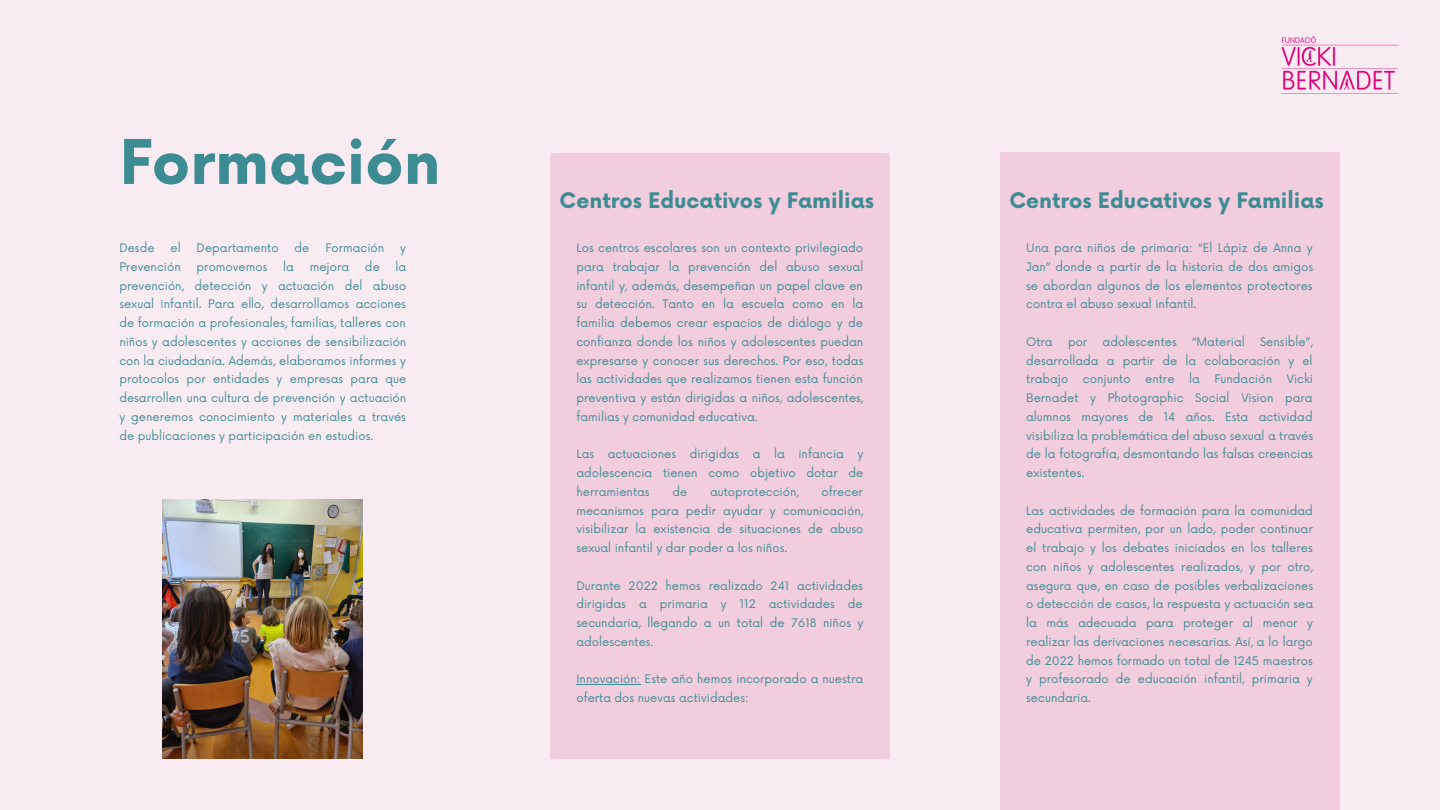
<style>
.page{position:relative;width:1440px;height:810px;background:#f9ebf2}
.page>*{position:absolute;margin:0;border:0;box-sizing:border-box;transform-origin:0 0}
.t1{font:700 60px "Now";color:#3d8c94}
.t2{font:700 20.9px "Now";color:#3d8c94}
.t3{font:11.5px/18.8px "Now";color:#3d8c94;text-align:justify}
</style>
<div class="page">
<img style="left:163px;top:499px;width:199px;height:260px">
<div style="left:1000px;top:153px;width:339px;height:657px;background:#f1cdde"></div>
<div style="left:550px;top:153px;width:340px;height:606px;background:#f1cdde"></div>
<img style="left:1281px;top:36px;width:118px;height:58px">
<hr style="left:576px;top:684px;width:65px;height:1px;background:#3d8c94">
<h1 class="t1" style="left:119px;top:130px;width:323px">Formación</h1>
<p class="t3" style="left:119px;top:239px;width:37px">Desde</p>
<p class="t3" style="left:171px;top:239px;width:12px">el</p>
<p class="t3" style="left:197px;top:239px;width:84px">Departamento</p>
<p class="t3" style="left:295px;top:239px;width:16px">de</p>
<p class="t3" style="left:325px;top:239px;width:60px">Formación</p>
<p class="t3" style="left:400px;top:239px;width:7px">y</p>
<p class="t3" style="left:119px;top:258px;width:63px">Prevención</p>
<p class="t3" style="left:197px;top:258px;width:72px">promovemos</p>
<p class="t3" style="left:283px;top:258px;width:12px">la</p>
<p class="t3" style="left:310px;top:258px;width:41px">mejora</p>
<p class="t3" style="left:365px;top:258px;width:16px">de</p>
<p class="t3" style="left:119px;top:258px;width:289px;text-indent:276px">la prevención, detección y actuación del abuso sexual infantil. Para ello, desarrollamos acciones de formación a profesionales, familias, talleres con niños y adolescentes y acciones de sensibilización con la ciudadanía. Además, elaboramos informes y protocolos por entidades y empresas para que desarrollen una cultura de prevención y actuación y generemos conocimiento y materiales a través de publicaciones y participación en estudios.</p>
<h2 class="t2" style="left:560px;top:189px;width:316px">Centros Educativos y Familias</h2>
<p class="t3" style="left:576px;top:239px;width:289px">Los centros escolares son un contexto privilegiado para trabajar la prevención del abuso sexual infantil y, además, desempeñan un papel clave en su detección. Tanto en la escuela como en la familia debemos crear espacios de diálogo y de confianza donde los niños y adolescentes puedan expresarse y conocer sus derechos. Por eso, todas las actividades que realizamos tienen esta función preventiva y están dirigidas a niños, adolescentes, familias y comunidad educativa.</p>
<p class="t3" style="left:576px;top:445px;width:289px">Las actuaciones dirigidas a la infancia y adolescencia tienen como objetivo dotar de herramientas</p>
<p class="t3" style="left:576px;top:483px;width:289px;text-indent:245px">ofrecer mecanismos para pedir ayudar y comunicación, visibilizar la existencia de situaciones de abuso sexual infantil y dar poder a los niños.</p>
<p class="t3" style="left:576px;top:577px;width:289px">Durante 2022 hemos realizado 241 actividades dirigidas a primaria y 112 actividades de secundaria, llegando a un total de 7618 niños y adolescentes.</p>
<p class="t3" style="left:576px;top:670px;width:288px">Innovación: Este año hemos incorporado a nuestra oferta dos nuevas actividades:</p>
<p class="t3" style="left:672px;top:483px;width:16px">de</p>
<p class="t3" style="left:710px;top:483px;width:90px">autoprotección,</p>
<h2 class="t2" style="left:1009px;top:189px;width:316px">Centros Educativos y Familias</h2>
<p class="t3" style="left:1026px;top:239px;width:288px">Una para niños de primaria: “El Lápiz de Anna y Jan” donde a partir de la historia de dos amigos se abordan algunos de los elementos protectores contra el abuso sexual infantil.</p>
<p class="t3" style="left:1026px;top:333px;width:28px">Otra</p>
<p class="t3" style="left:1068px;top:333px;width:21px">por</p>
<p class="t3" style="left:1103px;top:333px;width:76px">adolescentes</p>
<p class="t3" style="left:1192px;top:333px;width:54px">“Material</p>
<p class="t3" style="left:1026px;top:333px;width:288px;text-indent:234px">Sensible”, desarrollada a partir de la colaboración y el trabajo</p>
<p class="t3" style="left:1026px;top:370px;width:289px;text-indent:261px">Vicki Bernadet y Photographic Social Vision para alumnos mayores de 14 años. Esta actividad visibiliza la problemática del abuso sexual a través de la fotografía, desmontando las falsas creencias existentes.</p>
<p class="t3" style="left:1026px;top:502px;width:289px">Las actividades de formación para la comunidad educativa permiten, por un lado, poder continuar el trabajo y los debates iniciados en los talleres con niños y adolescentes realizados, y por otro, asegura que, en caso de posibles verbalizaciones o detección de casos, la respuesta y actuación sea la más adecuada para proteger al menor y realizar las derivaciones necesarias. Así, a lo largo de 2022 hemos formado un total de 1245 maestros y profesorado de educación infantil, primaria y secundaria.</p>
<p class="t3" style="left:1083px;top:370px;width:49px">conjunto</p>
<p class="t3" style="left:1145px;top:370px;width:31px">entre</p>
<p class="t3" style="left:1189px;top:370px;width:12px">la</p>
<p class="t3" style="left:1214px;top:370px;width:59px">Fundación</p>
</div>
